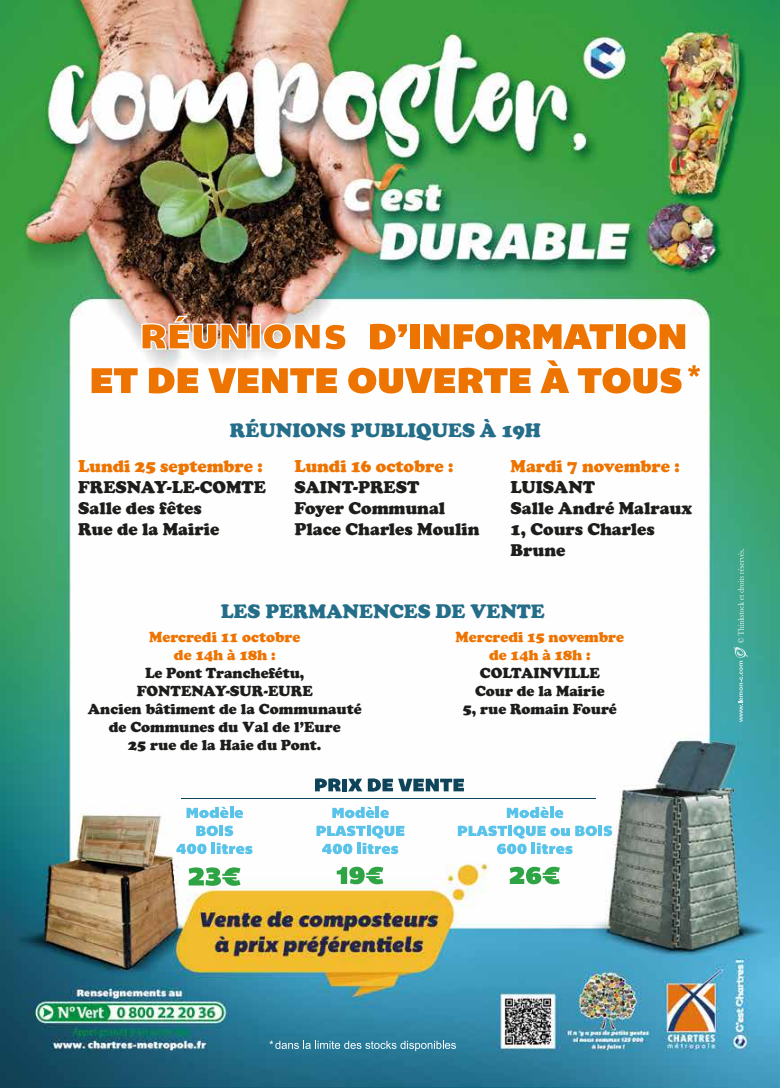
<style>
.page{position:relative;width:780px;height:1088px;background:#fff}
.page>*{position:absolute;margin:0;border:0;box-sizing:border-box;transform-origin:0 0}
.t1{font:900 20px "Cooper";color:#256e89}
.t2{font:900 17.5px/21px "Cooper";color:#1d1d1b}
.t3{font:900 17.5px "Cooper";color:#ee7402}
.t4{font:900 15px/18px "Cooper";color:#1d1d1b;text-align:center}
.t5{font:900 15px/18px "Cooper";color:#ee7402;text-align:center}
</style>
<div class="page">
<img style="left:0;top:0;width:779px;height:1088px">
<svg style="left:315px;top:778px;width:26px;height:13px"></svg>
<div style="left:342px;top:779px;width:5px;height:12px;background:#0d445a"></div>
<svg style="left:348px;top:779px;width:14px;height:12px"></svg>
<svg style="left:368px;top:778px;width:96px;height:13px"></svg>
<svg style="left:332px;top:807px;width:42px;height:11px"></svg>
<hr style="left:375px;top:807px;width:4px;height:11px;background:#5ac3e9">
<svg style="left:380px;top:810px;width:9px;height:8px"></svg>
<svg style="left:316px;top:825px;width:88px;height:29px"></svg>
<svg style="left:337px;top:867px;width:46px;height:17px"></svg>
<svg style="left:186px;top:807px;width:57px;height:11px"></svg>
<svg style="left:196px;top:825px;width:22px;height:11px"></svg>
<hr style="left:219px;top:826px;width:4px;height:10px;background:#5ac3e9">
<svg style="left:224px;top:825px;width:9px;height:11px"></svg>
<svg style="left:176px;top:843px;width:30px;height:11px"></svg>
<hr style="left:211px;top:843px;width:4px;height:11px;background:#5ac3e9">
<svg style="left:217px;top:843px;width:35px;height:11px"></svg>
<svg style="left:189px;top:867px;width:51px;height:19px"></svg>
<svg style="left:506px;top:807px;width:57px;height:11px"></svg>
<hr style="left:598px;top:826px;width:4px;height:10px;background:#5ac3e9">
<svg style="left:603px;top:825px;width:9px;height:11px"></svg>
<svg style="left:458px;top:825px;width:139px;height:29px"></svg>
<svg style="left:509px;top:867px;width:51px;height:17px"></svg>
<img style="left:141px;top:315px;width:107px;height:36px">
<div style="left:250px;top:324px;width:11px;height:26px;background:#ee7402;border:1px solid #fff"></div>
<svg style="left:370px;top:324px;width:37px;height:25px"></svg>
<div style="left:410px;top:324px;width:9px;height:25px;background:#ee7402"></div>
<svg style="left:424px;top:324px;width:189px;height:25px"></svg>
<div style="left:615px;top:324px;width:10px;height:25px;background:#ee7402"></div>
<svg style="left:628px;top:324px;width:57px;height:25px"></svg>
<svg style="left:92px;top:368px;width:46px;height:25px"></svg>
<svg style="left:149px;top:368px;width:49px;height:25px"></svg>
<svg style="left:208px;top:368px;width:129px;height:25px"></svg>
<svg style="left:348px;top:368px;width:182px;height:25px"></svg>
<svg style="left:540px;top:360px;width:29px;height:33px"></svg>
<svg style="left:577px;top:368px;width:104px;height:25px"></svg>
<svg style="left:688px;top:365px;width:12px;height:12px"></svg>
<svg style="left:269px;top:1040px;width:187px;height:11px;background:#5496ae"></svg>
<hr style="left:181px;top:798px;width:414px;height:1px;background:#0d445a">
<svg style="left:733px;top:549px;width:15px;height:173px;background:#4fafa0"></svg>
<svg style="left:262px;top:322px;width:85px;height:29px"></svg>
<h1 class="t1" style="left:230px;top:419px;width:312px">RÉUNIONS PUBLIQUES À 19H</h1>
<p class="t3" style="left:78px;top:456px;width:186px">Lundi 25 septembre :</p>
<p class="t2" style="left:78px;top:477px;width:189px">FRESNAY-LE-COMTE<br>Salle des fêtes<br>Rue de la Mairie</p>
<p class="t3" style="left:294px;top:456px;width:160px">Lundi 16 octobre :</p>
<p class="t2" style="left:294px;top:477px;width:186px">SAINT-PREST<br>Foyer Communal<br>Place Charles Moulin</p>
<p class="t3" style="left:510px;top:456px;width:171px">Mardi 7 novembre :</p>
<p class="t2" style="left:510px;top:477px;width:183px">LUISANT<br>Salle André Malraux<br>1, Cours Charles<br>Brune</p>
<h1 class="t1" style="left:221px;top:600px;width:325px">LES PERMANENCES DE VENTE</h1>
<p class="t5" style="left:149px;top:628px;width:153px">Mercredi 11 octobre de 14h à 18h :</p>
<p class="t4" style="left:88px;top:664px;width:275px">Le Pont Tranchefétu,<br>FONTENAY-SUR-EURE<br>Ancien bâtiment de la Communauté de Communes du Val de l’Eure<br>25 rue de la Haie du Pont.</p>
<p class="t5" style="left:455px;top:628px;width:170px">Mercredi 15 novembre de 14h à 18h :</p>
<p class="t4" style="left:463px;top:664px;width:155px">COLTAINVILLE<br>Cour de la Mairie<br>5, rue Romain Fouré</p>
</div>
